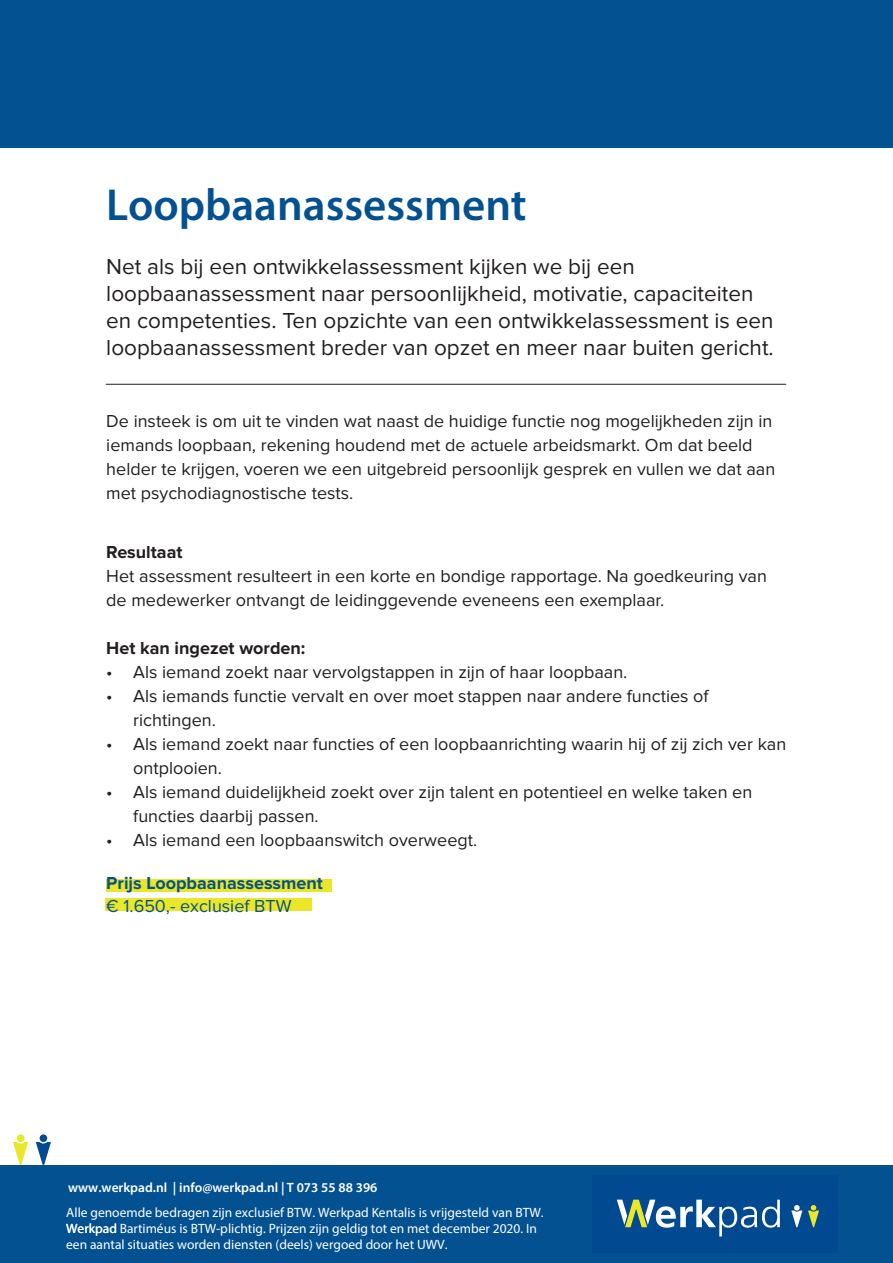
<style>
.page{position:relative;width:893px;height:1263px;background:#fff}
.page>*{position:absolute;margin:0;border:0;box-sizing:border-box;transform-origin:0 0}
.t1{font:600 45px "Myriad Pro";color:#045191}
.t2{font:22.5px/27px "Proxima Nova";color:#231f20}
.t3{font:18px/24px "Proxima Nova";color:#231f20}
.t4{font:700 18px "Proxima Nova";color:#231f20}
.t5{font:700 18px "Proxima Nova";color:#045191}
.t6{font:18px "Proxima Nova";color:#045191}
.t7{font:13.5px/16.2px "Myriad Pro";color:#fff}
.t8{font:600 13.5px "Myriad Pro";color:#fff}
</style>
<div class="page">
<div style="left:106px;top:879px;width:225px;height:12px;background:#e9e727"></div>
<div style="left:106px;top:898px;width:206px;height:12px;background:#e9e727"></div>
<div style="left:17px;top:1134px;width:7px;height:8px;background:#e9e727;border-radius:50%"></div>
<svg style="left:13px;top:1142px;width:15px;height:23px"></svg>
<div style="left:40px;top:1134px;width:7px;height:8px;background:#014a91;border-radius:50%"></div>
<svg style="left:36px;top:1142px;width:15px;height:23px"></svg>
<div style="left:0;top:0;width:893px;height:148px;background:#045191"></div>
<div style="left:0;top:1165px;width:893px;height:98px;background:#045191"></div>
<div style="left:592px;top:1175px;width:246px;height:77px;background:#014a91"></div>
<svg style="left:617px;top:1199px;width:163px;height:37px"></svg>
<svg style="left:808px;top:1205px;width:11px;height:22px"></svg>
<svg style="left:791px;top:1205px;width:11px;height:22px"></svg>
<hr style="left:106px;top:384px;width:680px;height:1px;background:#231f20">
<p class="t1" style="left:106px;top:176px;width:422px">Loopbaanassessment</p>
<p class="t2" style="left:106px;top:253px;width:669px">Net als bij een ontwikkelassessment kijken we bij een loopbaanassessment naar persoonlijkheid, motivatie, capaciteiten en competenties. Ten opzichte van een ontwikkelassessment is een loopbaanassessment breder van opzet en meer naar buiten gericht.</p>
<p class="t3" style="left:106px;top:409px;width:667px">De insteek is om uit te vinden wat naast de huidige functie nog mogelijkheden zijn in</p>
<p class="t3" style="left:106px;top:433px;width:670px">iemands loopbaan, rekening houdend met de actuele arbeidsmarkt. Om dat beeld helder te krijgen, voeren we een uitgebreid persoonlijk gesprek en vullen we dat aan met psychodiagnostische tests.</p>
<p class="t4" style="left:106px;top:544px;width:78px">Resultaat</p>
<p class="t3" style="left:106px;top:564px;width:662px">Het assessment resulteert in een korte en bondige rapportage. Na goedkeuring van</p>
<p class="t3" style="left:106px;top:588px;width:559px">de medewerker ontvangt de leidinggevende eveneens een exemplaar.</p>
<p class="t4" style="left:106px;top:640px;width:201px">Het kan ingezet worden:</p>
<p class="t3" style="left:106px;top:660px;width:523px">• Als iemand zoekt naar vervolgstappen in zijn of haar loopbaan.</p>
<p class="t3" style="left:133px;top:684px;width:577px;text-indent:-27px">• Als iemands functie vervalt en over moet stappen naar andere functies of richtingen.</p>
<p class="t3" style="left:133px;top:732px;width:654px;text-indent:-27px">• Als iemand zoekt naar functies of een loopbaanrichting waarin hij of zij zich ver kan ontplooien.</p>
<p class="t3" style="left:133px;top:780px;width:620px;text-indent:-27px">• Als iemand duidelijkheid zoekt over zijn talent en potentieel en welke taken en functies daarbij passen.</p>
<p class="t3" style="left:106px;top:828px;width:372px">• Als iemand een loopbaanswitch overweegt.</p>
<p class="t5" style="left:106px;top:875px;width:218px">Prijs Loopbaanassessment</p>
<p class="t6" style="left:106px;top:896px;width:187px">€ 1.650,- exclusief BTW</p>
<p class="t8" style="left:68px;top:1178px;width:311px">www.werkpad.nl | info@werkpad.nl | T 073 55 88 396</p>
<p class="t7" style="left:66px;top:1204px;width:479px">Alle genoemde bedragen zijn exclusief BTW. Werkpad Kentalis is vrijgesteld van BTW.<br>Werkpad</p>
<p class="t7" style="left:66px;top:1220px;width:472px">Werkpad Bartiméus is BTW-plichtig. Prijzen zijn geldig tot en met december 2020. In een aantal situaties worden diensten (deels) vergoed door het UWV.</p>
</div>
